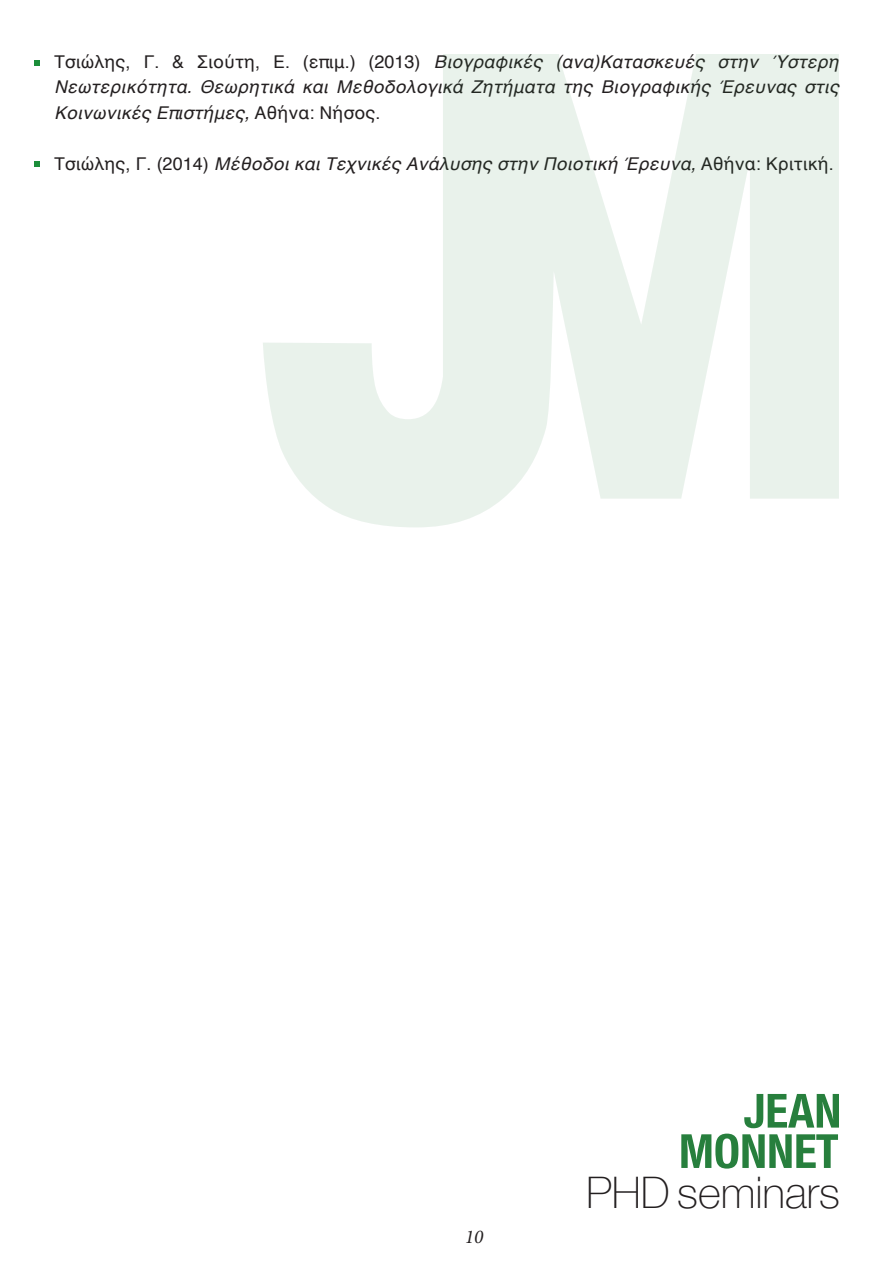
<style>
.page{position:relative;width:893px;height:1263px;background:#fff}
.page>*{position:absolute;margin:0;border:0;box-sizing:border-box;transform-origin:0 0}
.t1{font:700 condensed 50.55px/40.3px "Helvetica Neue Greek";color:#277f3d;text-align:right}
.t2{font:200 46.5px "Helvetica Neue Greek";color:#231f20}
.t3{font:italic 19.5px "Minion Pro";color:#231f20}
.t4{font:italic 18px/25.5px "Helvetica";color:#231f20;text-align:justify}
.s1{font-style:normal}
</style>
<div class="page">
<svg style="left:34px;top:61px;width:5px;height:5px"></svg>
<svg style="left:34px;top:162px;width:5px;height:5px"></svg>
<svg style="left:263px;top:54px;width:576px;height:473px;fill:#e9f2eb"></svg>
<p class="t4" style="left:54px;top:49px;width:786px"><span class="s1">Τσιώλης, Γ. &amp; Σιούτη, Ε. (επιμ.) (2013)</span> Βιογραφικές (ανα)Κατασκευές στην Ύστερη Νεωτερικότητα. Θεωρητικά και Μεθοδολογικά Ζητήματα της Βιογραφικής Έρευνας στις Κοινωνικές Επιστήμες, <span class="s1">Αθήνα: Νήσος.</span></p>
<p class="t4" style="left:54px;top:151px;width:781px"><span class="s1">Τσιώλης, Γ. (2014)</span> Μέθοδοι και Τεχνικές Ανάλυσης στην Ποιοτική Έρευνα, <span class="s1">Αθήνα: Κριτική.</span></p>
<p class="t3" style="left:465px;top:1224px;width:20px">10</p>
<h1 class="t1" style="left:679px;top:1091px;width:164px">JEAN<br>MONNET</h1>
<h2 class="t2" style="left:586px;top:1168px;width:255px">PHD seminars</h2>
</div>
